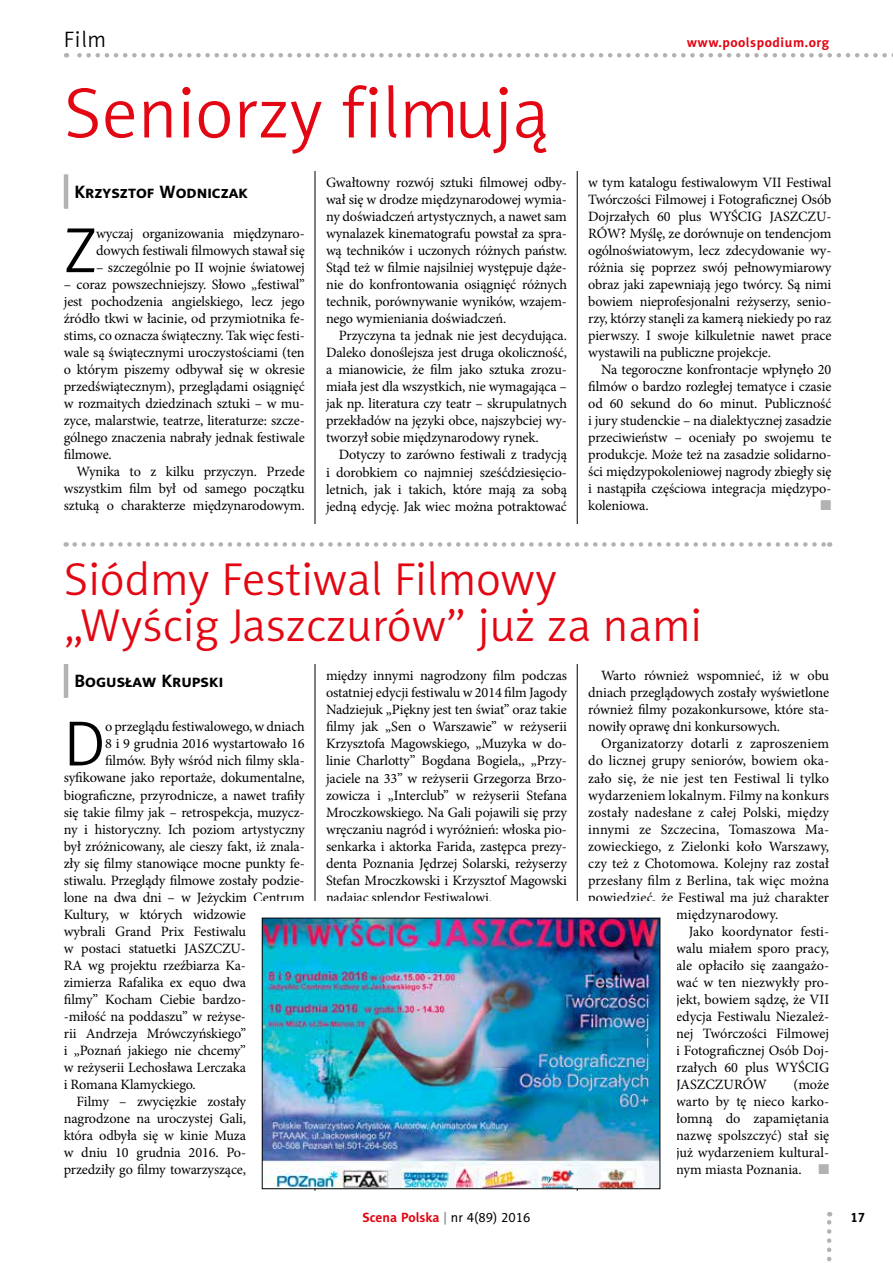
<style>
.page{position:relative;width:893px;height:1263px;background:#fff}
.page>*{position:absolute;margin:0;border:0;box-sizing:border-box;transform-origin:0 0}
.t1{font:72px "Naomi Sans EFN Light";color:#e30613}
.t2{font:64.35px "Naomi Sans EFN Light";color:#000}
.t3{font:46.5px/45.9px "Naomi Sans EFN Light";color:#e30613}
.t4{font:22.5px "Naomi Sans EFN Light";color:#000}
.t5{font:700 18px "Naomi Sans EFN";color:#000}
.t6{font:14.25px/17px "Minion Pro";letter-spacing:-.01em;color:#000;text-align:justify}
.t7{font:14.25px "Zapf Dingbats ITC";color:#b3b2b2}
.t8{font:700 13.5px "Naomi Sans EFN";color:#e30613}
.t9{font:700 13.5px "Naomi Sans EFN";letter-spacing:.04em;color:#e30613}
.t10{font:700 13.5px "Naomi Sans EFN";color:#000}
.s1{color:#b3b2b2}
.s2{color:#9d9d9c}
.s3{font-weight:400;color:#000}
</style>
<div class="page">
<svg style="left:827px;top:1212px;width:4px;height:50px"></svg>
<hr style="left:315px;top:85px;width:1px;height:1106px;background:#000">
<hr style="left:577px;top:85px;width:1px;height:1106px;background:#000">
<svg style="left:66px;top:53px;width:827px;height:5px"></svg>
<div style="left:64px;top:85px;width:767px;height:85px;background:#fff"></div>
<hr style="left:64px;top:174px;width:4px;height:35px;background:#b3b2b2">
<hr style="left:64px;top:663px;width:4px;height:35px;background:#b3b2b2">
<div style="left:63px;top:524px;width:768px;height:37px;background:#fff"></div>
<svg style="left:75px;top:542px;width:755px;height:5px"></svg>
<div style="left:246px;top:901px;width:430px;height:288px;background:#fff"></div>
<img style="left:264px;top:920px;width:394px;height:267px">
<div style="left:262px;top:918px;width:398px;height:271px;border:1px solid #000"></div>
<h3 class="t4" style="left:64px;top:26px;width:44px">Film</h3>
<h1 class="t1" style="left:64px;top:72px;width:487px">Seniorzy filmują</h1>
<p class="t5" style="left:75px;top:181px;width:175px">Krzysztof Wodniczak</p>
<p class="t6" style="left:326px;top:174px;width:242px">Gwałtowny rozwój sztuki filmowej odby&shy;wał się w drodze międzynarodowej wymia&shy;ny doświadczeń artystycznych, a nawet sam wynalazek kinematografu powstał za spra&shy;wą techników i uczonych różnych państw.<br>Stąd też w filmie najsilniej występuje dąże&shy;nie do konfrontowania osiągnięć różnych technik, porównywanie wyników, wzajem&shy;nego wymieniania doświadczeń.</p>
<p class="t6" style="left:326px;top:327px;width:242px;text-indent:13px">Przyczyna ta jednak nie jest decydująca.<br>Daleko donoślejsza jest druga okoliczność, a mianowicie, że film jako sztuka zrozu&shy;miała jest dla wszystkich, nie wymagająca – jak np. literatura czy teatr – skrupulatnych przekładów na języki obce, najszybciej wy&shy;tworzył sobie międzynarodowy rynek.</p>
<p class="t6" style="left:326px;top:446px;width:242px;text-indent:13px">Dotyczy to zarówno festiwali z tradycją i dorobkiem co najmniej sześćdziesięcio&shy;letnich, jak i takich, które mają za sobą jedną edycję. Jak wiec można potraktować</p>
<h2 class="t2" style="left:64px;top:214px;width:34px">Z</h2>
<p class="t6" style="left:96px;top:225px;width:210px">wyczaj organizowania międzynaro&shy;dowych festiwali filmowych stawał się</p>
<p class="t6" style="left:96px;top:259px;width:210px">– szczególnie po II wojnie światowej</p>
<p class="t6" style="left:64px;top:276px;width:242px">– coraz powszechniejszy. Słowo „festiwal” jest pochodzenia angielskiego, lecz jego źródło tkwi w łacinie, od przymiotnika fe&shy;stims, co oznacza świąteczny. Tak więc festi&shy;wale są świątecznymi uroczystościami (ten o którym piszemy odbywał się w okresie przedświątecznym), przeglądami osiągnięć w rozmaitych dziedzinach sztuki – w mu&shy;zyce, malarstwie, teatrze, literaturze: szcze&shy;gólnego znaczenia nabrały jednak festiwale filmowe.</p>
<p class="t6" style="left:64px;top:463px;width:242px;text-indent:13px">Wynika to z kilku przyczyn. Przede wszystkim film był od samego początku sztuką o charakterze międzynarodowym.</p>
<p class="t9" style="left:687px;top:34px;width:144px">www.poolspodium.org</p>
<p class="t6" style="left:588px;top:174px;width:245px">w tym katalogu festiwalowym VII Festiwal Twórczości Filmowej i Fotograficznej Osób Dojrzałych 60 plus WYŚCIG JASZCZU-RÓW? Myślę, ze dorównuje on tendencjom ogólnoświatowym, lecz zdecydowanie wy&shy;różnia się poprzez swój pełnowymiarowy obraz jaki zapewniają jego twórcy. Są nimi bowiem nieprofesjonalni reżyserzy, senio&shy;rzy, którzy stanęli za kamerą niekiedy po raz pierwszy. I swoje kilkuletnie nawet prace wystawili na publiczne projekcje.</p>
<p class="t6" style="left:588px;top:361px;width:245px;text-indent:13px">Na tegoroczne konfrontacje wpłynęło 20 filmów o bardzo rozległej tematyce i czasie od 60 sekund do 6o minut. Publiczność i jury studenckie – na dialektycznej zasadzie przeciwieństw – oceniały po swojemu te produkcje. Może też na zasadzie solidarno&shy;ści międzypokoleniowej nagrody zbiegły się i nastąpiła częściowa integracja międzypo&shy;koleniowa.</p>
<p class="t7" style="left:821px;top:499px;width:12px">■</p>
<h3 class="t3" style="left:64px;top:557px;width:640px">Siódmy Festiwal Filmowy „Wyścig Jaszczurów” już za nami</h3>
<p class="t6" style="left:588px;top:667px;width:242px;text-indent:13px">Warto również wspomnieć, iż w obu dniach przeglądowych zostały wyświetlone również filmy pozakonkursowe, które sta&shy;nowiły oprawę dni konkursowych.</p>
<p class="t6" style="left:601px;top:735px;width:230px">Organizatorzy dotarli z zaproszeniem</p>
<p class="t6" style="left:588px;top:752px;width:242px">do licznej grupy seniorów, bowiem oka-</p>
<p class="t6" style="left:588px;top:769px;width:242px">zało się, że nie jest ten Festiwal li tylko</p>
<p class="t6" style="left:588px;top:786px;width:242px">wydarzeniem lokalnym. Filmy na konkurs</p>
<p class="t6" style="left:588px;top:803px;width:242px">zostały nadesłane z całej Polski, między</p>
<p class="t6" style="left:588px;top:820px;width:242px">innymi ze Szczecina, Tomaszowa Ma-</p>
<p class="t6" style="left:588px;top:838px;width:242px">zowieckiego, z Zielonki koło Warszawy,</p>
<p class="t6" style="left:588px;top:855px;width:242px">czy też z Chotomowa. Kolejny raz został</p>
<p class="t6" style="left:588px;top:872px;width:242px">przesłany film z Berlina, tak więc można</p>
<p class="t6" style="left:588px;top:889px;width:242px">powiedzieć, że Festiwal ma już charakter</p>
<p class="t6" style="left:676px;top:906px;width:104px">międzynarodowy.</p>
<p class="t6" style="left:689px;top:923px;width:142px">Jako koordynator festi-</p>
<p class="t6" style="left:676px;top:940px;width:155px">walu miałem sporo pracy,</p>
<p class="t6" style="left:676px;top:957px;width:155px">ale opłaciło się zaangażo-</p>
<p class="t6" style="left:676px;top:974px;width:155px">wać w ten niezwykły pro-</p>
<p class="t6" style="left:676px;top:991px;width:155px">jekt, bowiem sądzę, że VII</p>
<p class="t6" style="left:676px;top:1008px;width:155px">edycja Festiwalu Niezależ-</p>
<p class="t6" style="left:676px;top:1025px;width:155px">nej Twórczości Filmowej</p>
<p class="t6" style="left:676px;top:1042px;width:155px">i Fotograficznej Osób Doj-</p>
<p class="t6" style="left:676px;top:1059px;width:155px">rzałych 60 plus WYŚCIG</p>
<p class="t6" style="left:676px;top:1076px;width:92px">JASZCZURÓW</p>
<p class="t6" style="left:326px;top:667px;width:242px">między innymi nagrodzony film podczas ostatniej edycji festiwalu w 2014 film Jagody Nadziejuk „Piękny jest ten świat” oraz takie filmy jak „Sen o Warszawie” w reżyserii Krzysztofa Magowskiego, „Muzyka w do&shy;linie Charlotty” Bogdana Bogiela,, „Przy&shy;jaciele na 33” w reżyserii Grzegorza Brzo&shy;zowicza i „Interclub” w reżyserii Stefana Mroczkowskiego. Na Gali pojawili się przy wręczaniu nagród i wyróżnień: włoska pio&shy;senkarka i aktorka Farida, zastępca prezy&shy;denta Poznania Jędrzej Solarski, reżyserzy Stefan Mroczkowski i Krzysztof Magowski nadając splendor Festiwalowi.</p>
<p class="t5" style="left:75px;top:670px;width:150px">Bogusław Krupski</p>
<h2 class="t2" style="left:64px;top:707px;width:43px">D</h2>
<p class="t6" style="left:105px;top:718px;width:201px">o przeglądu festiwalowego, w dniach</p>
<p class="t6" style="left:105px;top:735px;width:201px">8 i 9 grudnia 2016 wystartowało 16</p>
<p class="t6" style="left:105px;top:752px;width:201px">filmów. Były wśród nich filmy skla-</p>
<p class="t6" style="left:64px;top:769px;width:242px">syfikowane jako reportaże, dokumentalne,</p>
<p class="t6" style="left:64px;top:786px;width:242px">biograficzne, przyrodnicze, a nawet trafiły</p>
<p class="t6" style="left:64px;top:803px;width:242px">się takie filmy jak – retrospekcja, muzycz-</p>
<p class="t6" style="left:64px;top:820px;width:242px">ny i historyczny. Ich poziom artystyczny</p>
<p class="t6" style="left:64px;top:837px;width:242px">był zróżnicowany, ale cieszy fakt, iż znala-</p>
<p class="t6" style="left:64px;top:854px;width:242px">zły się filmy stanowiące mocne punkty fe-</p>
<p class="t6" style="left:64px;top:872px;width:242px">stiwalu. Przeglądy filmowe zostały podzie-</p>
<p class="t6" style="left:64px;top:889px;width:242px">lone na dwa dni – w Jeżyckim Centrum</p>
<p class="t6" style="left:64px;top:906px;width:184px">Kultury, w których widzowie</p>
<p class="t6" style="left:64px;top:923px;width:184px">wybrali Grand Prix Festiwalu</p>
<p class="t6" style="left:64px;top:940px;width:184px">w postaci statuetki JASZCZU-</p>
<p class="t6" style="left:64px;top:957px;width:184px">RA wg projektu rzeźbiarza Ka-</p>
<p class="t6" style="left:64px;top:974px;width:184px">zimierza Rafalika ex equo dwa</p>
<p class="t6" style="left:64px;top:991px;width:184px">filmy” Kocham Ciebie bardzo-</p>
<p class="t6" style="left:64px;top:1008px;width:184px">-miłość na poddaszu” w reżyse-</p>
<p class="t6" style="left:64px;top:1025px;width:184px">rii Andrzeja Mrówczyńskiego”</p>
<p class="t6" style="left:64px;top:1042px;width:184px">i „Poznań jakiego nie chcemy”</p>
<p class="t6" style="left:64px;top:1059px;width:184px">w reżyserii Lechosława Lerczaka</p>
<p class="t6" style="left:64px;top:1076px;width:134px">i Romana Klamyckiego.</p>
<p class="t6" style="left:77px;top:1093px;width:171px">Filmy – zwycięzkie zostały</p>
<p class="t6" style="left:64px;top:1110px;width:184px">nagrodzone na uroczystej Gali,</p>
<p class="t6" style="left:64px;top:1127px;width:184px">która odbyła się w kinie Muza</p>
<p class="t6" style="left:64px;top:1144px;width:184px">w dniu 10 grudnia 2016. Po-</p>
<p class="t6" style="left:64px;top:1161px;width:184px">przedziły go filmy towarzyszące,</p>
<p class="t6" style="left:676px;top:1076px;width:155px;text-indent:117px">(może warto by tę nieco karko&shy;łomną do zapamiętania nazwę spolszczyć) stał się już wydarzeniem kultural&shy;nym miasta Poznania. <span class="s1">■</span></p>
<p class="t8" style="left:362px;top:1209px;width:170px">Scena Polska <span class="s2">|</span> <span class="s3">nr 4(89) 2016</span></p>
<p class="t10" style="left:850px;top:1209px;width:16px">17</p>
</div>
